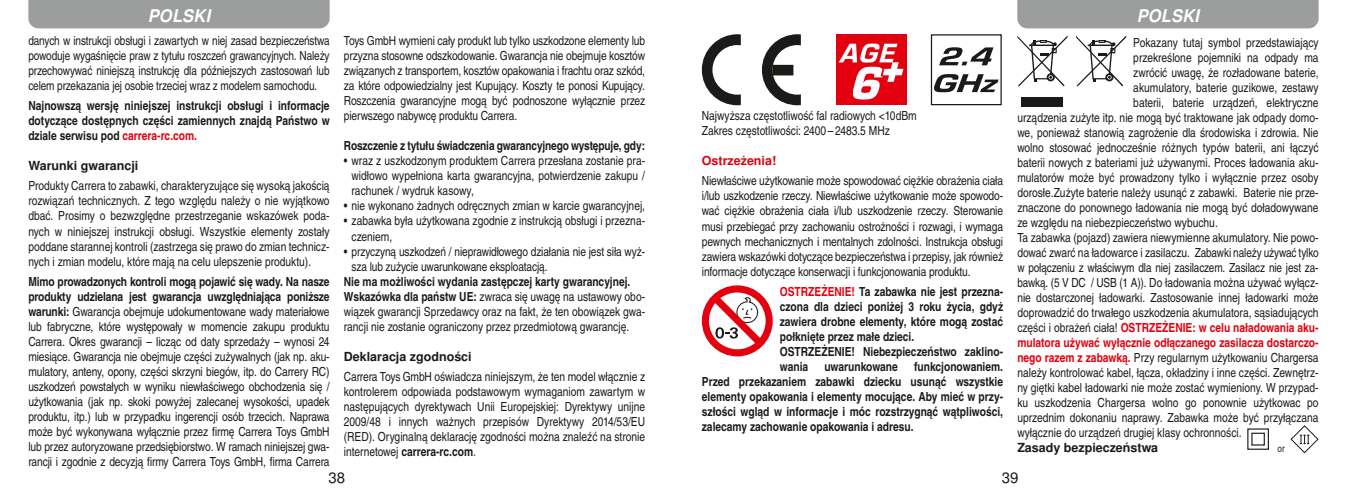
<style>
.page{position:relative;width:1347px;height:497px;background:#fff}
.page>*{position:absolute;margin:0;border:0;box-sizing:border-box;transform-origin:0 0}
.t1{font:italic 700 17.5px "Nimbus San LOT";letter-spacing:.015em;color:#fff;scale:.94 1}
.t2{font:15px "Nimbus San LOT";color:#1a1a18}
.t3{font:12.5px/15px "Nimbus San LOT Reg Con";color:#1a1a18;text-align:justify}
.t4{font:12.5px/15px "Nimbus San LOT Bol Con";color:#1a1a18}
.t5{font:12.5px/15px "Nimbus San LOT Bol Con";color:#e3000f}
.t6{font:700 12.5px "Nimbus San LOT";color:#1a1a18}
.t7{font:700 12.5px "Nimbus San LOT";color:#e3000f}
.t8{font:10px "Nimbus San LOT Reg Con";color:#1a1a18}
.s1{font-family:"Nimbus San LOT Bol Con"}
.s2{font-family:"Nimbus San LOT Reg Con"}
.s3{color:#e3000f}
.s4{font-family:"Nimbus San LOT Reg Con";color:#1a1a18}
.s5{font-family:"Nimbus San LOT Bol Con";color:#e3000f}
</style>
<div class="page">
<svg style="left:702px;top:34px;width:39px;height:71px"></svg>
<svg style="left:762px;top:34px;width:39px;height:71px"></svg>
<div style="left:835px;top:34px;width:71px;height:71px;background:#e3000f"></div>
<svg style="left:838px;top:43px;width:65px;height:56px"></svg>
<svg style="left:930px;top:34px;width:72px;height:72px"></svg>
<svg style="left:702px;top:285px;width:70px;height:71px"></svg>
<div style="left:1021px;top:96px;width:41px;height:10px;background:#1a1a18"></div>
<svg style="left:1017px;top:36px;width:50px;height:50px"></svg>
<svg style="left:1076px;top:36px;width:50px;height:50px"></svg>
<svg style="left:1247px;top:428px;width:22px;height:22px"></svg>
<svg style="left:1290px;top:425px;width:29px;height:28px"></svg>
<div style="left:28px;top:0;width:302px;height:28px;background:#9c9d9d"></div>
<div style="left:1017px;top:0;width:301px;height:28px;background:#9c9d9d"></div>
<h1 class="t1" style="left:148px;top:5px;width:68px">POLSKI</h1>
<h1 class="t1" style="left:1136px;top:5px;width:68px">POLSKI</h1>
<p class="t3" style="left:344px;top:33px;width:303px">Toys GmbH wymieni cały produkt lub tylko uszkodzone elementy lub przyzna stosowne odszkodowanie. Gwarancja nie obejmuje kosztów związanych z transportem, kosztów opakowania i frachtu oraz szkód, za które odpowiedzialny jest Kupujący. Koszty te ponosi Kupujący.<br>Roszczenia gwarancyjne mogą być podnoszone wyłącznie przez pierwszego nabywcę produktu Carrera.</p>
<p class="t4" style="left:344px;top:138px;width:303px">Roszczenie z tytułu świadczenia gwarancyjnego występuje, gdy:</p>
<p class="t3" style="left:351px;top:153px;width:295px;text-indent:-8px">• wraz z uszkodzonym produktem Carrera przesłana zostanie pra&shy;widłowo wypełniona karta gwarancyjna, potwierdzenie zakupu / rachunek / wydruk kasowy,</p>
<p class="t3" style="left:344px;top:198px;width:303px">• nie wykonano żadnych odręcznych zmian w karcie gwarancyjnej,</p>
<p class="t3" style="left:351px;top:213px;width:295px;text-indent:-8px">• zabawka była użytkowana zgodnie z instrukcją obsługi i przezna&shy;czeniem,</p>
<p class="t3" style="left:351px;top:243px;width:295px;text-indent:-8px">• przyczyną uszkodzeń / nieprawidłowego działania nie jest siła wyż&shy;sza lub zużycie uwarunkowane eksploatacją.</p>
<p class="t4" style="left:344px;top:273px;width:288px">Nie ma możliwości wydania zastępczej karty gwarancyjnej.</p>
<p class="t3" style="left:344px;top:288px;width:303px"><span class="s1">Wskazówka dla państw UE:</span> zwraca się uwagę na ustawowy obo&shy;wiązek gwarancji Sprzedawcy oraz na fakt, że ten obowiązek gwa&shy;rancji nie zostanie ograniczony przez przedmiotową gwarancję.</p>
<p class="t6" style="left:344px;top:348px;width:129px">Deklaracja zgodności</p>
<p class="t3" style="left:344px;top:368px;width:303px">Carrera Toys GmbH oświadcza niniejszym, że ten model włącznie z kontrolerem odpowiada podstawowym wymaganiom zawartym w następujących dyrektywach Unii Europejskiej: Dyrektywy unijne 2009/48 i innych ważnych przepisów Dyrektywy 2014/53/EU (RED). Oryginalną deklarację zgodności można znaleźć na stronie</p>
<p class="t4" style="left:344px;top:443px;width:134px"><span class="s2">internetowej</span> carrera-rc.com<span class="s2">.</span></p>
<p class="t2" style="left:328px;top:468px;width:18px">38</p>
<p class="t2" style="left:1002px;top:468px;width:18px">39</p>
<p class="t3" style="left:28px;top:33px;width:303px">danych w instrukcji obsługi i zawartych w niej zasad bezpieczeństwa powoduje wygaśnięcie praw z tytułu roszczeń grawancyjnych. Należy przechowywać niniejszą instrukcję dla późniejszych zastosowań lub celem przekazania jej osobie trzeciej wraz z modelem samochodu.</p>
<p class="t4" style="left:28px;top:98px;width:303px;text-align:justify">Najnowszą wersję niniejszej instrukcji obsługi i informacje dotyczące dostępnych części zamiennych znajdą Państwo w dziale serwisu pod <span class="s3">carrera-rc.com.</span></p>
<p class="t6" style="left:28px;top:158px;width:111px">Warunki gwarancji</p>
<p class="t3" style="left:28px;top:178px;width:303px">Produkty Carrera to zabawki, charakteryzujące się wysoką jakością rozwiązań technicznych. Z tego względu należy o nie wyjątkowo dbać. Prosimy o bezwzględne przestrzeganie wskazówek poda&shy;nych w niniejszej instrukcji obsługi. Wszystkie elementy zostały poddane starannej kontroli (zastrzega się prawo do zmian technicz&shy;nych i zmian modelu, które mają na celu ulepszenie produktu).</p>
<p class="t4" style="left:28px;top:273px;width:303px">Mimo prowadzonych kontroli mogą pojawić się wady. Na nasze produkty udzielana jest gwarancja uwzględniająca poniższe</p>
<p class="t3" style="left:28px;top:303px;width:303px"><span class="s1">warunki:</span> Gwarancja obejmuje udokumentowane wady materiałowe lub fabryczne, które występowały w momencie zakupu produktu Carrera. Okres gwarancji – licząc od daty sprzedaży – wynosi 24 miesiące. Gwarancja nie obejmuje części zużywalnych (jak np. aku&shy;mulatory, anteny, opony, części skrzyni biegów, itp. do Carrery RC) uszkodzeń powstałych w wyniku niewłaściwego obchodzenia się / użytkowania (jak np. skoki powyżej zalecanej wysokości, upadek produktu, itp.) lub w przypadku ingerencji osób trzecich. Naprawa może być wykonywana wyłącznie przez firmę Carrera Toys GmbH lub przez autoryzowane przedsiębiorstwo. W ramach niniejszej gwa&shy;rancji i zgodnie z decyzją firmy Carrera Toys GmbH, firma Carrera</p>
<p class="t3" style="left:1133px;top:35px;width:187px">Pokazany tutaj symbol przedstawiający</p>
<p class="t3" style="left:1133px;top:50px;width:187px">przekreślone pojemniki na odpady ma</p>
<p class="t3" style="left:1133px;top:65px;width:187px">zwrócić uwagę, że rozładowane baterie,</p>
<p class="t3" style="left:1133px;top:80px;width:187px">akumulatory, baterie guzikowe, zestawy</p>
<p class="t3" style="left:1133px;top:95px;width:187px">baterii, baterie urządzeń, elektryczne</p>
<p class="t3" style="left:1017px;top:110px;width:303px">urządzenia zużyte itp. nie mogą być traktowane jak odpady domo-</p>
<p class="t3" style="left:1017px;top:125px;width:303px">we, ponieważ stanowią zagrożenie dla środowiska i zdrowia. Nie</p>
<p class="t3" style="left:1017px;top:140px;width:303px">wolno stosować jednocześnie różnych typów baterii, ani łączyć</p>
<p class="t3" style="left:1017px;top:155px;width:303px">baterii nowych z bateriami już używanymi. Proces ładowania aku-</p>
<p class="t3" style="left:1017px;top:170px;width:303px">mulatorów może być prowadzony tylko i wyłącznie przez osoby</p>
<p class="t3" style="left:1017px;top:185px;width:303px">dorosłe.Zużyte baterie należy usunąć z zabawki. Baterie nie prze-</p>
<p class="t3" style="left:1017px;top:200px;width:303px">znaczone do ponownego ładowania nie mogą być doładowywane</p>
<p class="t3" style="left:1017px;top:215px;width:202px">ze względu na niebezpieczeństwo wybuchu.</p>
<p class="t3" style="left:1017px;top:230px;width:303px">Ta zabawka (pojazd) zawiera niewymienne akumulatory. Nie powo-</p>
<p class="t3" style="left:1017px;top:245px;width:303px">dować zwarć na ładowarce i zasilaczu. Zabawki należy używać tylko</p>
<p class="t3" style="left:1017px;top:260px;width:303px">w połączeniu z właściwym dla niej zasilaczem. Zasilacz nie jest za-</p>
<p class="t3" style="left:1017px;top:275px;width:303px">bawką. (5 V DC / USB (1 A)). Do ładowania można używać wyłącz-</p>
<p class="t3" style="left:1017px;top:290px;width:303px">nie dostarczonej ładowarki. Zastosowanie innej ładowarki może</p>
<p class="t3" style="left:1017px;top:305px;width:303px">doprowadzić do trwałego uszkodzenia akumulatora, sąsiadujących</p>
<p class="t5" style="left:1017px;top:320px;width:303px"><span class="s4">części i obrażeń ciała!</span> OSTRZEŻENIE: w celu naładowania aku&shy;mulatora używać wyłącznie odłączanego zasilacza dostarczo-</p>
<p class="t3" style="left:1017px;top:350px;width:303px"><span class="s5">nego razem z zabawką.</span> Przy regularnym użytkowaniu Chargersa należy kontrolować kabel, łącza, okładziny i inne części. Zewnętrz&shy;ny giętki kabel ładowarki nie może zostać wymieniony. W przypad&shy;ku uszkodzenia Chargersa wolno go ponownie użytkowac po uprzednim dokonaniu naprawy. Zabawka może być przyłączana wyłącznie do urządzeń drugiej klasy ochronności.</p>
<p class="t6" style="left:1017px;top:440px;width:142px">Zasady bezpieczeństwa</p>
<p class="t8" style="left:1277px;top:442px;width:9px">or</p>
<p class="t3" style="left:702px;top:108px;width:216px">Najwyższa częstotliwość fal radiowych &lt;10dBm<br>Zakres częstotliwości: 2400 – 2483.5 MHz</p>
<p class="t7" style="left:702px;top:153px;width:76px">Ostrzeżenia!</p>
<p class="t3" style="left:702px;top:173px;width:303px">Niewłaściwe użytkowanie może spowodować ciężkie obrażenia ciała i/lub uszkodzenie rzeczy. Niewłaściwe użytkowanie może spowodo&shy;wać ciężkie obrażenia ciała i/lub uszkodzenie rzeczy. Sterowanie musi przebiegać przy zachowaniu ostrożności i rozwagi, i wymaga pewnych mechanicznych i mentalnych zdolności. Instrukcja obsługi zawiera wskazówki dotyczące bezpieczeństwa i przepisy, jak również informacje dotyczące konserwacji i funkcjonowania produktu.</p>
<p class="t4" style="left:780px;top:283px;width:225px"><span class="s3">OSTRZEŻENIE!</span> Ta zabawka nie jest przezna&shy;czona dla dzieci poniżej 3 roku życia, gdyż zawiera drobne elementy, które mogą zostać połknięte przez małe dzieci.<br>OSTRZEŻENIE! Niebezpieczeństwo zaklino&shy;wania</p>
<p class="t4" style="left:702px;top:358px;width:303px;text-align:justify;text-indent:212px">funkcjonowaniem.<br>Przed przekazaniem zabawki dziecku usunąć wszystkie elementy opakowania i elementy mocujące. Aby mieć w przy&shy;szłości wgląd w informacje i móc rozstrzygnąć wątpliwości, zalecamy zachowanie opakowania i adresu.</p>
<p class="t4" style="left:824px;top:358px;width:75px">uwarunkowane</p>
</div>
